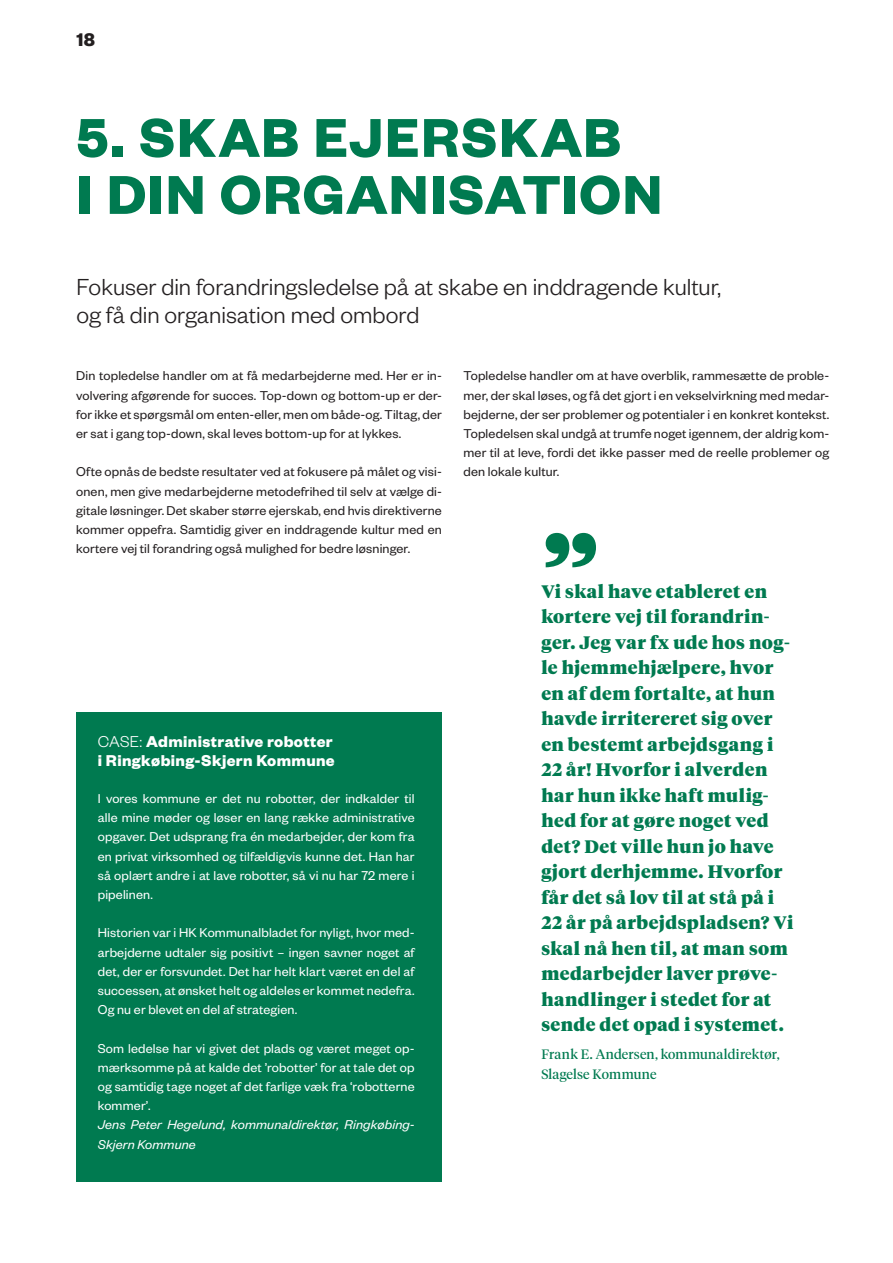
<style>
.page{position:relative;width:893px;height:1263px;background:#fff}
.page>*{position:absolute;margin:0;border:0;box-sizing:border-box;transform-origin:0 0}
.citat{font:900 108px "Tiempos Headline";color:#007a50}
.Kapitelbrubrik_A{font:700 60px/57px "Founders Grotesk";letter-spacing:.03em;color:#007a50}
.manchet1{font:300 25.5px/28.5px "Founders Grotesk";color:#231f20}
.t1{font:700 20.1px "Founders Grotesk";color:#231f20}
.citat-2{font:900 18px/25.5px "Tiempos Headline";letter-spacing:.025em;color:#007a50}
.mellemrubrik3{font:700 17.25px/19.2px "Founders Grotesk";letter-spacing:.02em;color:#fff}
.brød{font:14.1px/19.2px "Founders Grotesk";letter-spacing:.01em;color:#231f20;text-align:justify}
.brød-2{font:14.1px/19.2px "Founders Grotesk";letter-spacing:.01em;color:#fff;text-align:justify}
.brød-3{font:italic 14.1px/19.2px "Founders Grotesk";letter-spacing:.01em;color:#fff}
.citeret{font:13.5px/19.5px "Tiempos Headline";letter-spacing:.01em;color:#007a50}
.s1{font-weight:300}
</style>
<div class="page">
<div style="left:77px;top:712px;width:365px;height:470px;background:#007a50"></div>
<h3 class="t1" style="left:77px;top:27px;width:20px">18</h3>
<p class="Kapitelbrubrik_A" style="left:77px;top:106px;width:587px">5. SKAB EJERSKAB<br>I DIN ORGANISATION</p>
<p class="manchet1" style="left:77px;top:271px;width:646px">Fokuser din forandringsledelse på at skabe en inddragende kultur, og få din organisation med ombord</p>
<p class="brød" style="left:76px;top:366px;width:367px">Din topledelse handler om at få medarbejderne med. Her er in&shy;volvering afgørende for succes. Top-down og bottom-up er der&shy;for ikke et spørgsmål om enten-eller, men om både-og. Tiltag, der er sat i gang top-down, skal leves bottom-up for at lykkes.</p>
<p class="brød" style="left:76px;top:462px;width:367px">Ofte opnås de bedste resultater ved at fokusere på målet og visi&shy;onen, men give medarbejderne metodefrihed til selv at vælge di&shy;gitale løsninger. Det skaber større ejerskab, end hvis direktiverne kommer oppefra. Samtidig giver en inddragende kultur med en kortere vej til forandring også mulighed for bedre løsninger.</p>
<p class="mellemrubrik3" style="left:98px;top:731px;width:239px"><span class="s1">CASE:</span> Administrative robotter i Ringkøbing-Skjern Kommune</p>
<p class="brød-2" style="left:98px;top:788px;width:318px">I vores kommune er det nu robotter, der indkalder til alle mine møder og løser en lang række administrative opgaver. Det udsprang fra én medarbejder, der kom fra en privat virksomhed og tilfældigvis kunne det. Han har så oplært andre i at lave robotter, så vi nu har 72 mere i pipelinen.</p>
<p class="brød-2" style="left:98px;top:922px;width:318px">Historien var i HK Kommunalbladet for nyligt, hvor med&shy;arbejderne udtaler sig positivt – ingen savner noget af det, der er forsvundet. Det har helt klart været en del af successen, at ønsket helt og aldeles er kommet nedefra.<br>Og nu er blevet en del af strategien.</p>
<p class="brød-2" style="left:98px;top:1038px;width:318px">Som ledelse har vi givet det plads og været meget op&shy;mærksomme på at kalde det ’robotter’ for at tale det op og samtidig tage noget af det farlige væk fra ‘robotterne kommer’.</p>
<p class="brød-3" style="left:98px;top:1114px;width:318px">Jens Peter Hegelund, kommunaldirektør, Ringkøbing-<br>Skjern Kommune</p>
<p class="brød" style="left:463px;top:366px;width:367px">Topledelse handler om at have overblik, rammesætte de proble&shy;mer, der skal løses, og få det gjort i en vekselvirkning med medar&shy;bejderne, der ser problemer og potentialer i en konkret kontekst.<br>Topledelsen skal undgå at trumfe noget igennem, der aldrig kom&shy;mer til at leve, fordi det ikke passer med de reelle problemer og den lokale kultur.</p>
<p class="citat" style="left:541px;top:501px;width:60px">”</p>
<p class="citat-2" style="left:541px;top:578px;width:253px">Vi skal have etableret en kortere vej til forandrin&shy;ger. Jeg var fx ude hos nog&shy;le hjemmehjælpere, hvor en af dem fortalte, at hun havde irritereret sig over en bestemt arbejdsgang i<br>22 år! Hvorfor i alverden har hun ikke haft mulig&shy;hed for at gøre noget ved det? Det ville hun jo have gjort derhjemme. Hvorfor får det så lov til at stå på i<br>22 år på arbejdspladsen? Vi skal nå hen til, at man som medarbejder laver prøve&shy;handlinger i stedet for at sende det opad i systemet.</p>
<p class="citeret" style="left:541px;top:1044px;width:240px">Frank E. Andersen, kommunaldirektør,<br>Slagelse Kommune</p>
</div>
